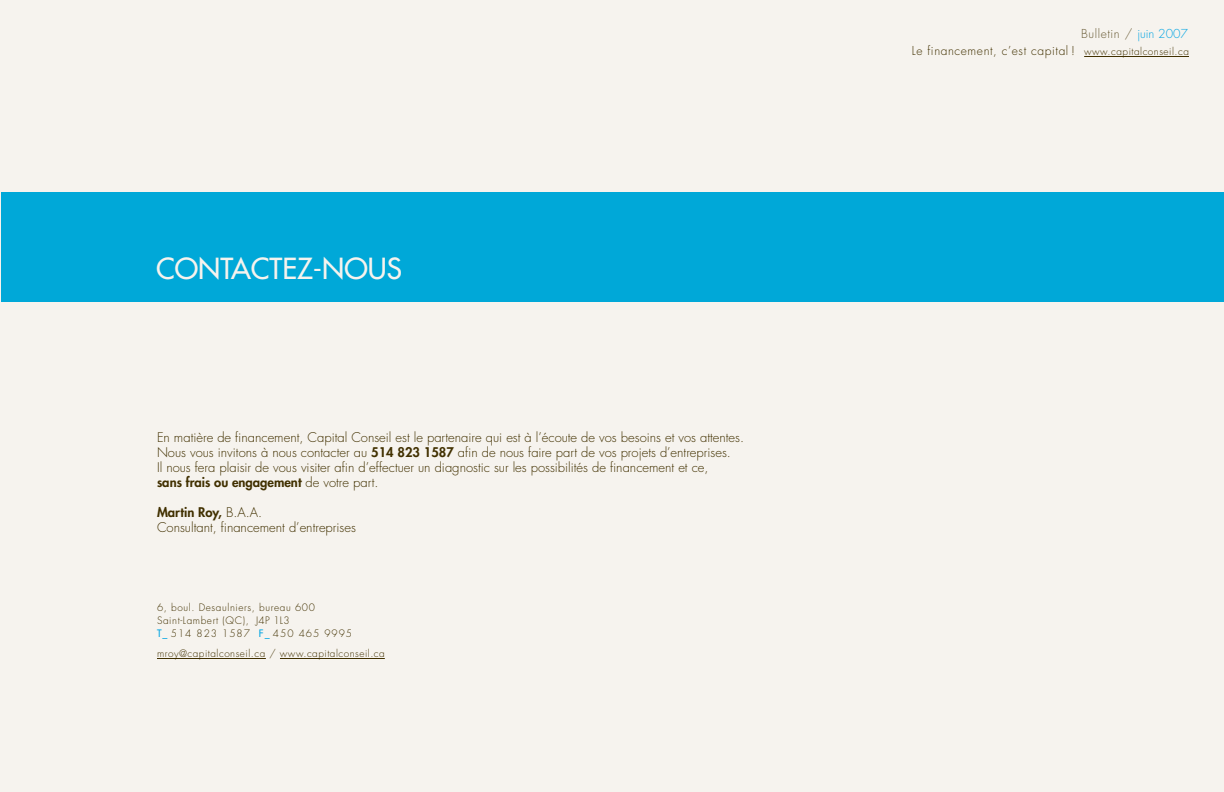
<style>
.page{position:relative;width:1224px;height:792px;background:#f6f3ee}
.page>*{position:absolute;margin:0;border:0;box-sizing:border-box;transform-origin:0 0}
.t1{font:28.3px "Futura";color:#f6f3ee}
.t2{font:300 13px/15px "Futura";color:#413000}
.t3{font:300 12px "Futura";letter-spacing:.05em;color:#413000}
.t4{font:300 12px "Futura";letter-spacing:.05em;color:#675933}
.t5{font:300 10px/13px "Futura";letter-spacing:.06em;color:#413000}
.s1{font-weight:800}
.s2{font-weight:400;color:#00a4e3}
.s3{color:#00a4e3}
.s4{font-size:10px}
</style>
<div class="page">
<hr style="left:157px;top:658px;width:109px;height:1px;background:#413000">
<hr style="left:280px;top:658px;width:105px;height:1px;background:#413000">
<div style="left:1px;top:192px;width:1223px;height:110px;background:#00a8d8"></div>
<hr style="left:1084px;top:56px;width:105px;height:1px;background:#413000">
<h1 class="t1" style="left:156px;top:250px;width:248px">CONTACTEZ-NOUS</h1>
<p class="t2" style="left:157px;top:430px;width:589px">En matière de financement, Capital Conseil est le partenaire qui est à l’écoute de vos besoins et vos attentes.<br>Nous vous invitons à nous contacter au <span class="s1">514 823 1587</span> afin de nous faire part de vos projets d’entreprises.<br>Il nous fera plaisir de vous visiter afin d’effectuer un diagnostic sur les possibilités de financement et ce,<br><span class="s1">sans frais ou engagement</span> de votre part.</p>
<p class="t2" style="left:157px;top:505px;width:200px"><span class="s1">Martin Roy,</span> B.A.A.<br>Consultant, financement d’entreprises</p>
<p class="t5" style="left:157px;top:601px;width:197px">6, boul. Desaulniers, bureau 600<br>Saint-Lambert (QC), J4P 1L3<br><span class="s2">T</span><span class="s3">_</span> 514 823 1587 <span class="s2">F</span><span class="s3">_</span> 450 465 9995</p>
<p class="t5" style="left:157px;top:647px;width:229px">mroy@capitalconseil.ca / www.capitalconseil.ca</p>
<p class="t4" style="left:1081px;top:26px;width:108px">Bulletin / <span class="s3">juin 2007</span></p>
<p class="t3" style="left:912px;top:43px;width:279px">Le financement, c’est capital ! <span class="s4">www.capitalconseil.ca</span></p>
</div>
